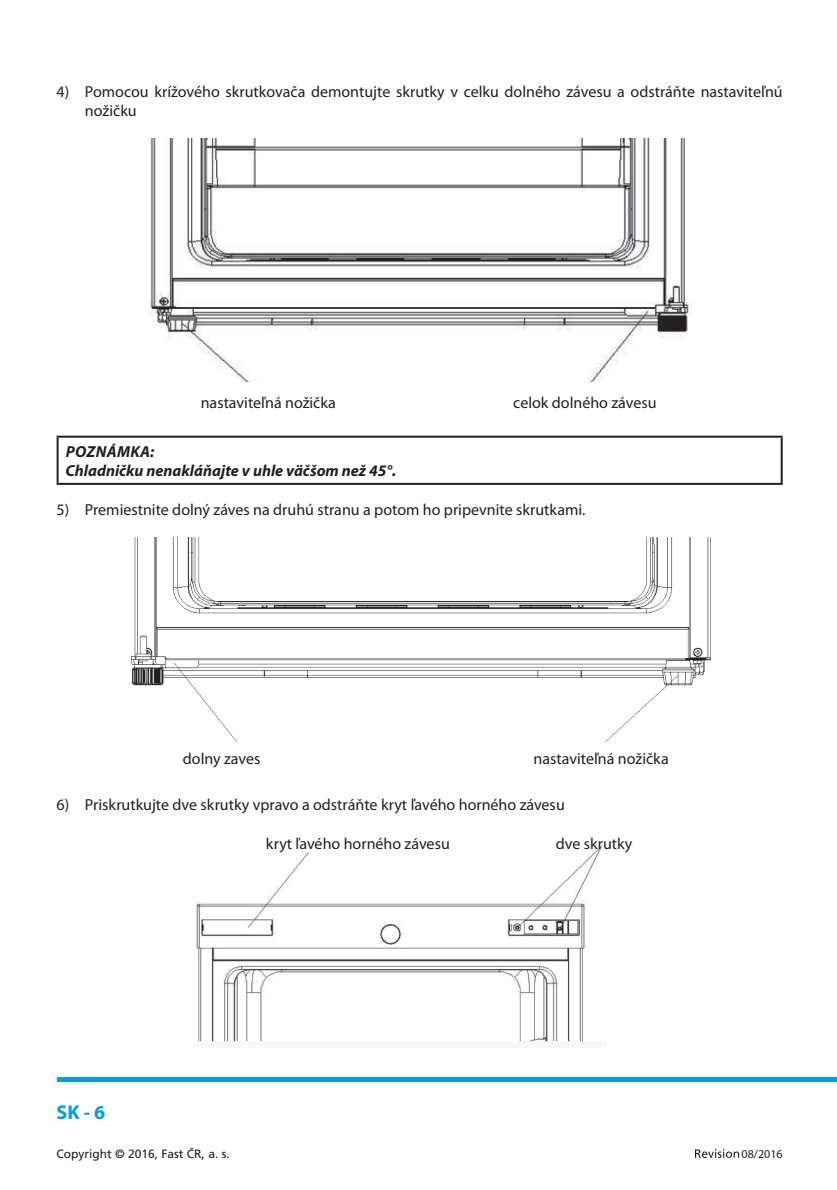
<style>
.page{position:relative;width:837px;height:1190px;background:#fff}
.page>*{position:absolute;margin:0;border:0;box-sizing:border-box;transform-origin:0 0}
.t1{font:700 20px "Myriad Pro";color:#069ddc}
.t2{font:16px/19.2px "Myriad Pro";color:#231f20}
.t3{font:italic 700 16px/19.2px "Myriad Pro";color:#231f20}
.t4{font:12px "Frutiger CE";color:#231f20}
.t5{font:12px "Myriad Pro";color:#231f20}
</style>
<div class="page">
<hr style="left:57px;top:1077px;width:780px;height:4px;background:#069ddc">
<svg style="left:695px;top:1149px;width:44px;height:9px"></svg>
<img style="left:149px;top:139px;width:540px;height:243px">
<hr style="left:57px;top:436px;width:725px;height:2px;background:#231f20">
<hr style="left:57px;top:438px;width:2px;height:45px;background:#231f20">
<hr style="left:780px;top:438px;width:2px;height:45px;background:#231f20">
<hr style="left:57px;top:483px;width:725px;height:2px;background:#231f20">
<img style="left:131px;top:538px;width:580px;height:203px">
<img style="left:196px;top:845px;width:406px;height:197px">
<p class="t2" style="left:85px;top:83px;width:699px;text-indent:-28px">4) Pomocou krížového skrutkovača demontujte skrutky v celku dolného závesu a odstráňte nastaviteľnú nožičku</p>
<p class="t2" style="left:201px;top:395px;width:137px">nastaviteľná nožička</p>
<p class="t2" style="left:513px;top:395px;width:145px">celok dolného závesu</p>
<p class="t3" style="left:66px;top:443px;width:332px">POZNÁMKA:<br>Chladničku nenakláňajte v uhle väčšom než 45°.</p>
<p class="t2" style="left:57px;top:502px;width:530px">5) Premiestnite dolný záves na druhú stranu a potom ho pripevnite skrutkami.</p>
<p class="t2" style="left:183px;top:751px;width:79px">dolny zaves</p>
<p class="t2" style="left:533px;top:751px;width:137px">nastaviteľná nožička</p>
<p class="t2" style="left:57px;top:796px;width:509px">6) Priskrutkujte dve skrutky vpravo a odstráňte kryt ľavého horného závesu</p>
<p class="t2" style="left:266px;top:835px;width:185px">kryt ľavého horného závesu</p>
<p class="t2" style="left:555px;top:835px;width:78px">dve skrutky</p>
<p class="t1" style="left:57px;top:1104px;width:50px">SK - 6</p>
<p class="t4" style="left:57px;top:1149px;width:174px">Copyright © 2016, Fast ČR, a. s.</p>
<p class="t5" style="left:741px;top:1149px;width:43px">08/2016</p>
</div>
